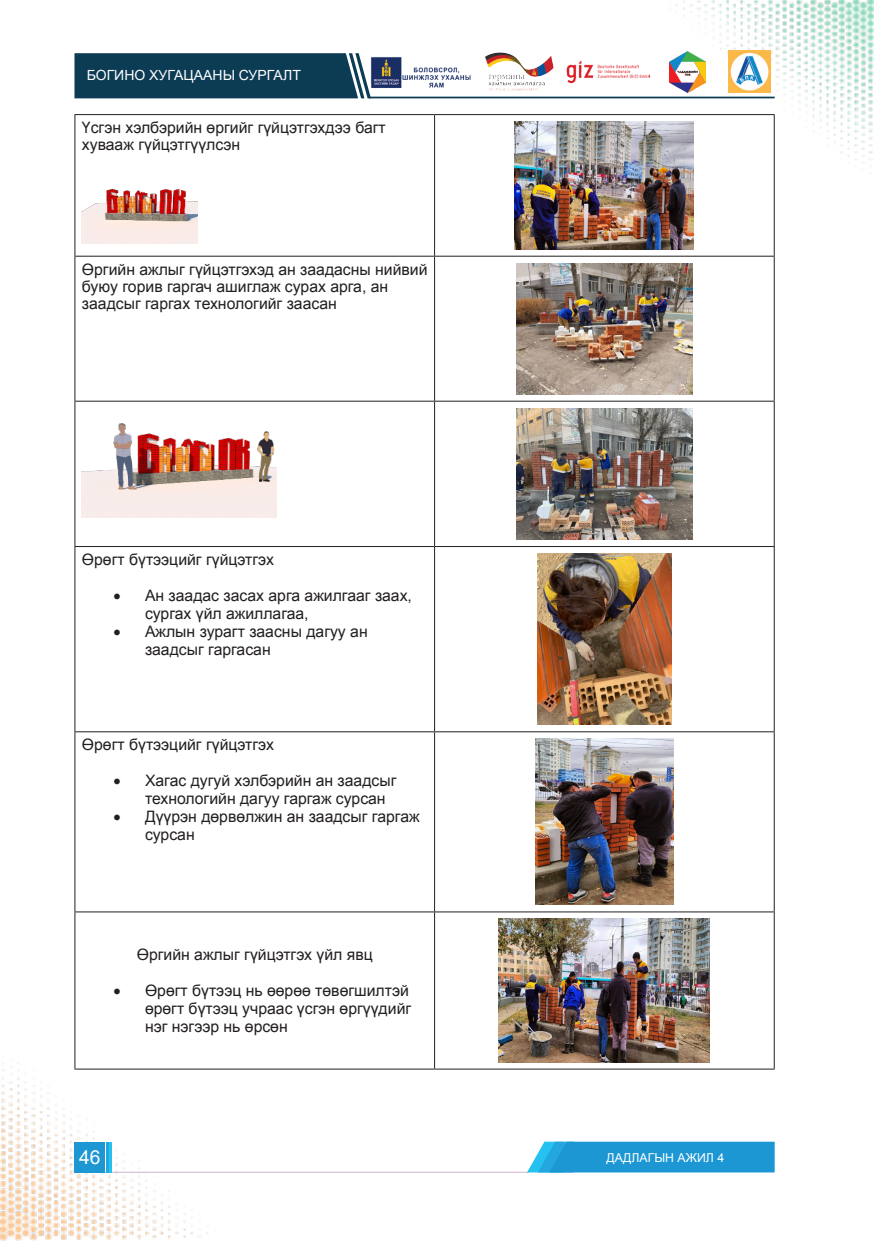
<style>
.page{position:relative;width:874px;height:1241px;background:#fff}
.page>*{position:absolute;margin:0;border:0;box-sizing:border-box;transform-origin:0 0}
.t1{font:19.25px "Arial";color:#fff}
.t2{font:15.75px/18.2px "Mogul Arial";color:#231f20}
.t3{font:14px "Arial";color:#fff}
.text{font:12.25px "Mogul Arial";color:#fff}
</style>
<div class="page">
<img style="left:0;top:0;width:873px;height:1240px">
<hr style="left:74px;top:1171px;width:454px;height:1px;background:#ccb4d0">
<svg style="left:526px;top:1141px;width:248px;height:31px"></svg>
<div style="left:74px;top:1141px;width:31px;height:31px;background:#1d97d4"></div>
<hr style="left:110px;top:1141px;width:2px;height:31px;background:#25c2ef">
<hr style="left:106px;top:1141px;width:3px;height:31px;background:#24a6df">
<svg style="left:74px;top:53px;width:297px;height:45px"></svg>
<hr style="left:369px;top:97px;width:405px;height:1px;background:#0c3b54">
<img style="left:566px;top:60px;width:83px;height:23px">
<img style="left:371px;top:56px;width:100px;height:32px">
<img style="left:668px;top:51px;width:36px;height:42px">
<img style="left:728px;top:50px;width:42px;height:42px">
<img style="left:482px;top:50px;width:73px;height:44px">
<hr style="left:74px;top:114px;width:360px;height:1px;background:#231f20">
<hr style="left:74px;top:115px;width:1px;height:141px;background:#231f20">
<hr style="left:434px;top:114px;width:340px;height:1px;background:#231f20">
<hr style="left:434px;top:115px;width:1px;height:141px;background:#231f20">
<hr style="left:773px;top:115px;width:1px;height:141px;background:#231f20">
<hr style="left:74px;top:256px;width:360px;height:1px;background:#231f20">
<hr style="left:74px;top:256px;width:1px;height:144px;background:#231f20">
<hr style="left:434px;top:256px;width:340px;height:1px;background:#231f20">
<hr style="left:434px;top:256px;width:1px;height:144px;background:#231f20">
<hr style="left:773px;top:256px;width:1px;height:144px;background:#231f20">
<hr style="left:74px;top:400px;width:360px;height:1px;background:#231f20">
<hr style="left:74px;top:401px;width:1px;height:145px;background:#231f20">
<hr style="left:434px;top:400px;width:340px;height:1px;background:#231f20">
<hr style="left:434px;top:401px;width:1px;height:145px;background:#231f20">
<hr style="left:773px;top:401px;width:1px;height:145px;background:#231f20">
<hr style="left:74px;top:546px;width:360px;height:1px;background:#231f20">
<hr style="left:74px;top:547px;width:1px;height:184px;background:#231f20">
<hr style="left:434px;top:546px;width:340px;height:1px;background:#231f20">
<hr style="left:434px;top:547px;width:1px;height:184px;background:#231f20">
<hr style="left:773px;top:547px;width:1px;height:184px;background:#231f20">
<hr style="left:74px;top:731px;width:360px;height:1px;background:#231f20">
<hr style="left:74px;top:732px;width:1px;height:179px;background:#231f20">
<hr style="left:434px;top:731px;width:340px;height:1px;background:#231f20">
<hr style="left:434px;top:732px;width:1px;height:179px;background:#231f20">
<hr style="left:773px;top:732px;width:1px;height:179px;background:#231f20">
<hr style="left:74px;top:911px;width:360px;height:1px;background:#231f20">
<hr style="left:74px;top:912px;width:1px;height:156px;background:#231f20">
<hr style="left:434px;top:911px;width:340px;height:1px;background:#231f20">
<hr style="left:434px;top:912px;width:1px;height:156px;background:#231f20">
<hr style="left:773px;top:912px;width:1px;height:156px;background:#231f20">
<hr style="left:74px;top:1068px;width:360px;height:1px;background:#231f20">
<hr style="left:434px;top:1068px;width:340px;height:1px;background:#231f20">
<img style="left:82px;top:169px;width:115px;height:74px">
<img style="left:514px;top:122px;width:179px;height:127px">
<img style="left:516px;top:263px;width:175px;height:131px">
<img style="left:82px;top:408px;width:194px;height:109px">
<img style="left:516px;top:408px;width:175px;height:131px">
<img style="left:537px;top:553px;width:134px;height:171px">
<img style="left:535px;top:738px;width:138px;height:166px">
<img style="left:498px;top:918px;width:211px;height:143px">
<p class="t3" style="left:87px;top:65px;width:215px">БОГИНО ХУГАЦААНЫ СУРГАЛТ</p>
<p class="t2" style="left:82px;top:119px;width:305px;line-height:17.3px">Үсгэн хэлбэрийн өргийг гүйцэтгэхдээ багт хувааж гүйцэтгүүлсэн</p>
<p class="t2" style="left:82px;top:260px;width:347px;line-height:17.3px">Өргийн ажлыг гүйцэтгэхэд ан заадасны нийвий буюу горив гаргач ашиглаж сурах арга, ан заадсыг гаргах технологийг заасан</p>
<p class="t2" style="left:82px;top:550px;width:193px">Өрөгт бүтээцийг гүйцэтгэх</p>
<p class="t2" style="left:145px;top:586px;width:268px;text-indent:-32px">• Ан заадас засах арга ажилгааг заах, сургах үйл ажиллагаа,</p>
<p class="t2" style="left:145px;top:622px;width:224px;text-indent:-32px">• Ажлын зурагт заасны дагуу ан заадсыг гаргасан</p>
<p class="t2" style="left:82px;top:735px;width:193px">Өрөгт бүтээцийг гүйцэтгэх</p>
<p class="t2" style="left:145px;top:771px;width:253px;text-indent:-32px">• Хагас дугуй хэлбэрийн ан заадсыг технологийн дагуу гаргаж сурсан</p>
<p class="t2" style="left:145px;top:807px;width:276px;text-indent:-32px">• Дүүрэн дөрвөлжин ан заадсыг гаргаж сурсан</p>
<p class="t2" style="left:137px;top:945px;width:237px">Өргийн ажлыг гүйцэтгэх үйл явц</p>
<p class="t2" style="left:145px;top:981px;width:267px;text-indent:-32px">• Өрөгт бүтээц нь өөрөө төвөгшилтэй өрөгт бүтээц учраас үсгэн өргүүдийг нэг нэгээр нь өрсөн</p>
<p class="t1" style="left:79px;top:1143px;width:23px">46</p>
<p class="text" style="left:606px;top:1148px;width:119px">ДАДЛАГЫН АЖИЛ 4</p>
</div>
